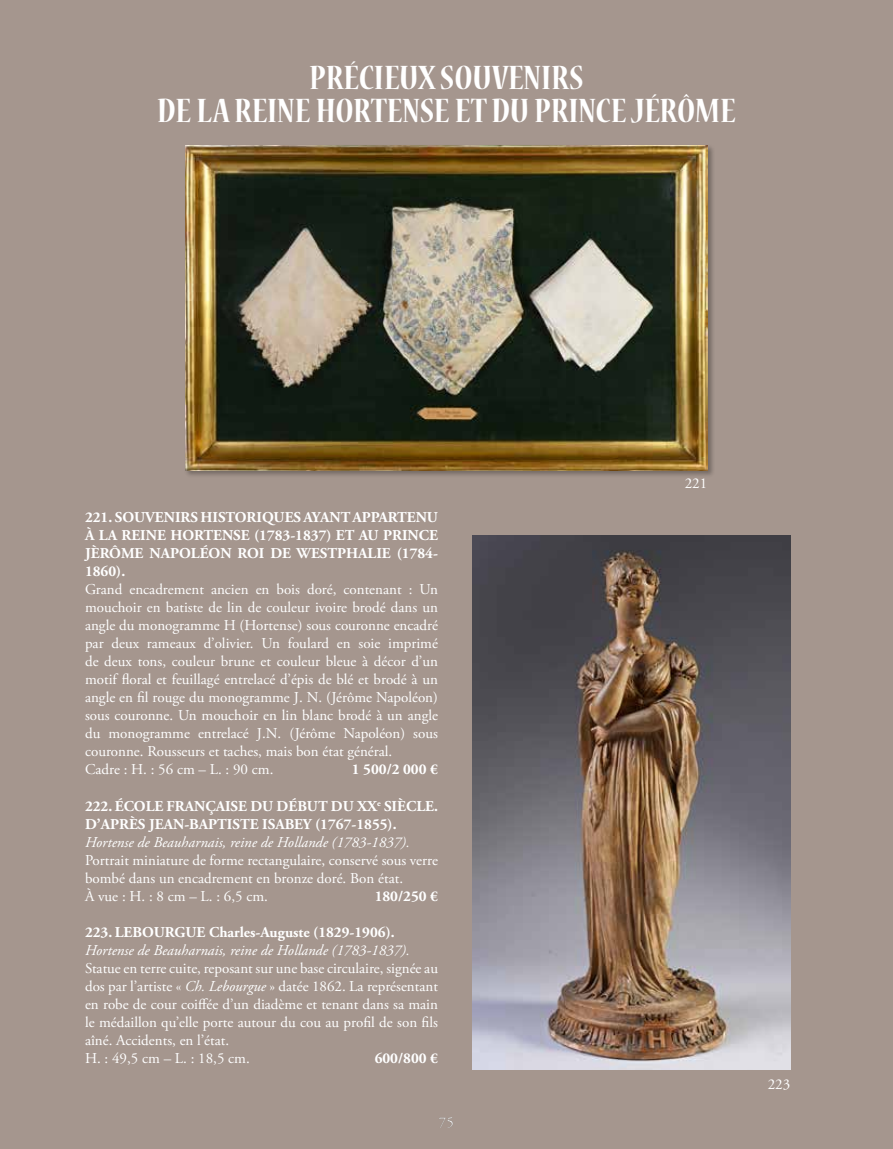
<style>
.page{position:relative;width:893px;height:1149px;background:#fff}
.page>*{position:absolute;margin:0;border:0;box-sizing:border-box;transform-origin:0 0}
.t1{font:700 condensed 37.5px/33px "Nueva Std";color:#fff;text-align:center}
.t2{font:15px/18px "Adobe Garamond Pro";letter-spacing:-.025em;color:#fff}
.t3{font:15px/18px "Adobe Garamond Pro";color:#fff}
.t4{font:700 15px/18px "Adobe Garamond Pro";color:#fff;text-align:justify}
.t5{font:italic 15px "Adobe Garamond Pro";color:#fff}
.s1{font-style:italic}
</style>
<div class="page">
<div style="left:0;top:0;width:893px;height:1148px;background:#a5968e"></div>
<div style="left:184px;top:144px;width:531px;height:334px;background:#000;opacity:.3"></div>
<img style="left:186px;top:146px;width:521px;height:324px">
<img style="left:473px;top:535px;width:317px;height:534px">
<h1 class="t1" style="left:157px;top:63px;width:580px">PRÉCIEUX SOUVENIRS<br>DE LA REINE HORTENSE ET DU PRINCE JÉRÔME</h1>
<p class="t4" style="left:85px;top:508px;width:354px">221. SOUVENIRS HISTORIQUES AYANT APPARTENU À LA REINE HORTENSE (1783-1837) ET AU PRINCE JÈRÔME NAPOLÉON ROI DE WESTPHALIE (1784- 1860).</p>
<p class="t2" style="left:85px;top:581px;width:354px">Grand encadrement ancien en bois doré, contenant : Un mouchoir en batiste de lin de couleur ivoire brodé dans un angle du monogramme H (Hortense) sous couronne encadré par deux rameaux d’olivier. Un foulard en soie imprimé de deux tons, couleur brune et couleur bleue à décor d’un motif floral et feuillagé entrelacé d’épis de blé et brodé à un angle en fil rouge du monogramme J. N. (Jérôme Napoléon) sous couronne. Un mouchoir en lin blanc brodé à un angle du monogramme entrelacé J.N. (Jérôme Napoléon) sous couronne. Rousseurs et taches, mais bon état général.<br>Cadre : H. : 56 cm – L. : 90 cm.</p>
<p class="t4" style="left:352px;top:760px;width:88px">1 500/2 000 €</p>
<p class="t4" style="left:85px;top:796px;width:354px">222. ÉCOLE FRANÇAISE DU DÉBUT DU XX<sup>e</sup> SIÈCLE.<br>D’APRÈS JEAN-BAPTISTE ISABEY (1767-1855).</p>
<p class="t5" style="left:85px;top:832px;width:326px">Hortense de Beauharnais, reine de Hollande (1783-1837).</p>
<p class="t3" style="left:85px;top:851px;width:354px">Portrait miniature de forme rectangulaire, conservé sous verre bombé dans un encadrement en bronze doré. Bon état.<br>À vue : H. : 8 cm – L. : 6,5 cm.</p>
<p class="t4" style="left:375px;top:886px;width:65px">180/250 €</p>
<p class="t4" style="left:85px;top:922px;width:311px">223. LEBOURGUE Charles-Auguste (1829-1906).</p>
<p class="t5" style="left:85px;top:940px;width:326px">Hortense de Beauharnais, reine de Hollande (1783-1837).</p>
<p class="t3" style="left:85px;top:959px;width:354px">Statue en terre cuite, reposant sur une base circulaire, signée au dos par l’artiste « <span class="s1">Ch. Lebourgue</span> » datée 1862. La représentant en robe de cour coiffée d’un diadème et tenant dans sa main le médaillon qu’elle porte autour du cou au profil de son fils aîné. Accidents, en l’état.<br>H. : 49,5 cm – L. : 18,5 cm.</p>
<p class="t4" style="left:375px;top:1048px;width:65px">600/800 €</p>
<p class="t3" style="left:439px;top:1113px;width:16px">75</p>
<p class="t3" style="left:685px;top:474px;width:24px">221</p>
<p class="t3" style="left:768px;top:1075px;width:24px">223</p>
</div>
